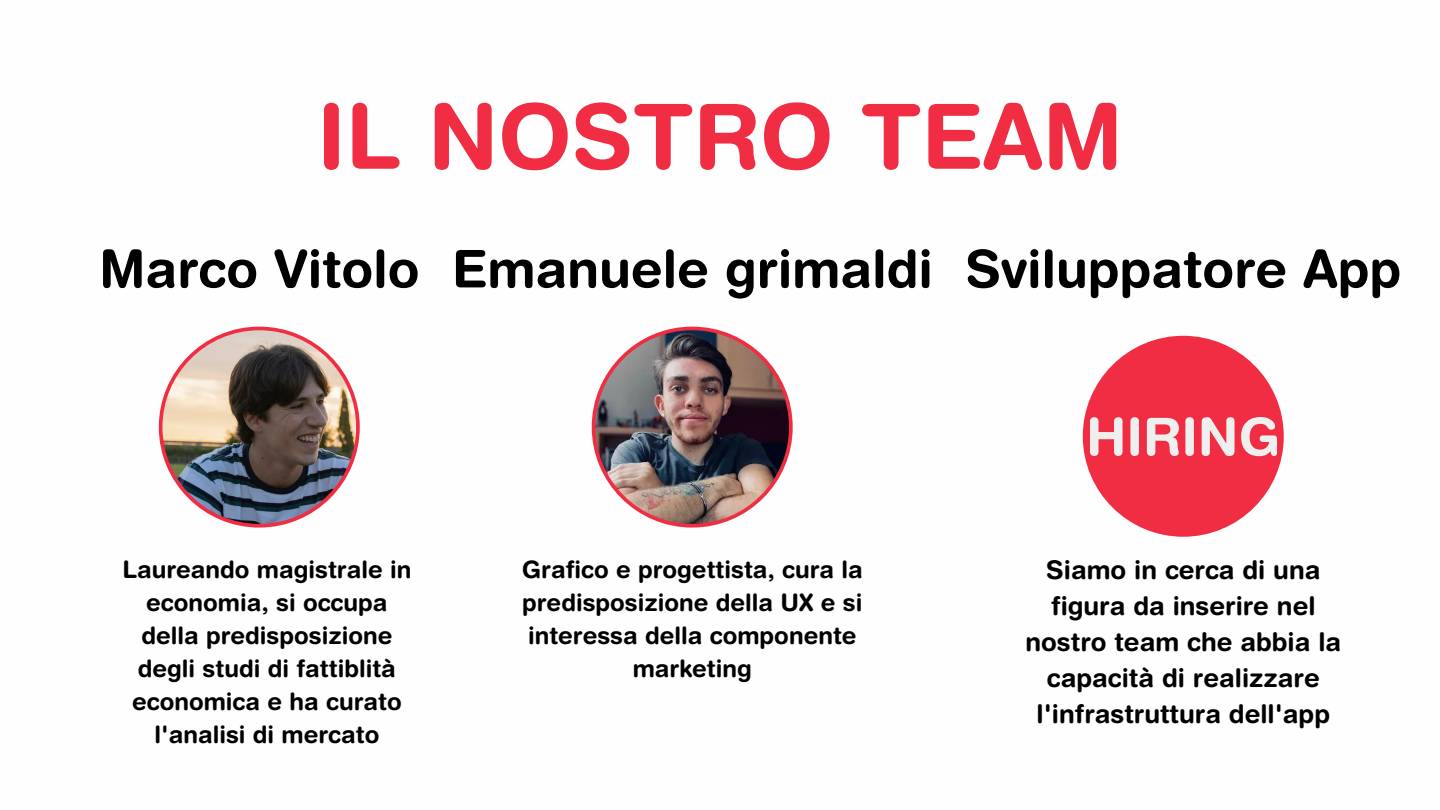
<style>
.page{position:relative;width:1440px;height:810px;background:#fff}
.page>*{position:absolute;margin:0;border:0;box-sizing:border-box;transform-origin:0 0}
.t1{font:700 90px "Helvetica Rounded";color:#f02d42}
.t2{font:700 52px "Helvetica Rounded";color:#000}
.t3{font:700 52px "Helvetica Rounded";color:#efefef}
.t4{font:700 25.8px/36px "Helvetica Rounded";color:#000;text-align:center}
.t5{font:700 24px/33px "Helvetica Rounded";color:#000;text-align:center}
</style>
<div class="page">
<img style="left:159px;top:327px;width:201px;height:201px">
<img style="left:592px;top:327px;width:201px;height:201px">
<svg style="left:1083px;top:336px;width:201px;height:201px"></svg>
<h1 class="t1" style="left:317px;top:82px;width:807px">IL NOSTRO TEAM</h1>
<h2 class="t2" style="left:99px;top:237px;width:835px">Marco Vitolo Emanuele grimaldi</h2>
<h2 class="t2" style="left:965px;top:237px;width:437px">Sviluppatore App</h2>
<p class="t5" style="left:122px;top:552px;width:290px">Laureando magistrale in economia, si occupa della predisposizione degli studi di fattiblità economica e ha curato l'analisi di mercato</p>
<p class="t5" style="left:522px;top:552px;width:343px">Grafico e progettista, cura la predisposizione della UX e si interessa della componente marketing</p>
<h2 class="t3" style="left:1086px;top:405px;width:196px">HIRING</h2>
<p class="t4" style="left:1026px;top:551px;width:317px">Siamo in cerca di una figura da inserire nel nostro team che abbia la capacità di realizzare l'infrastruttura dell'app</p>
</div>
